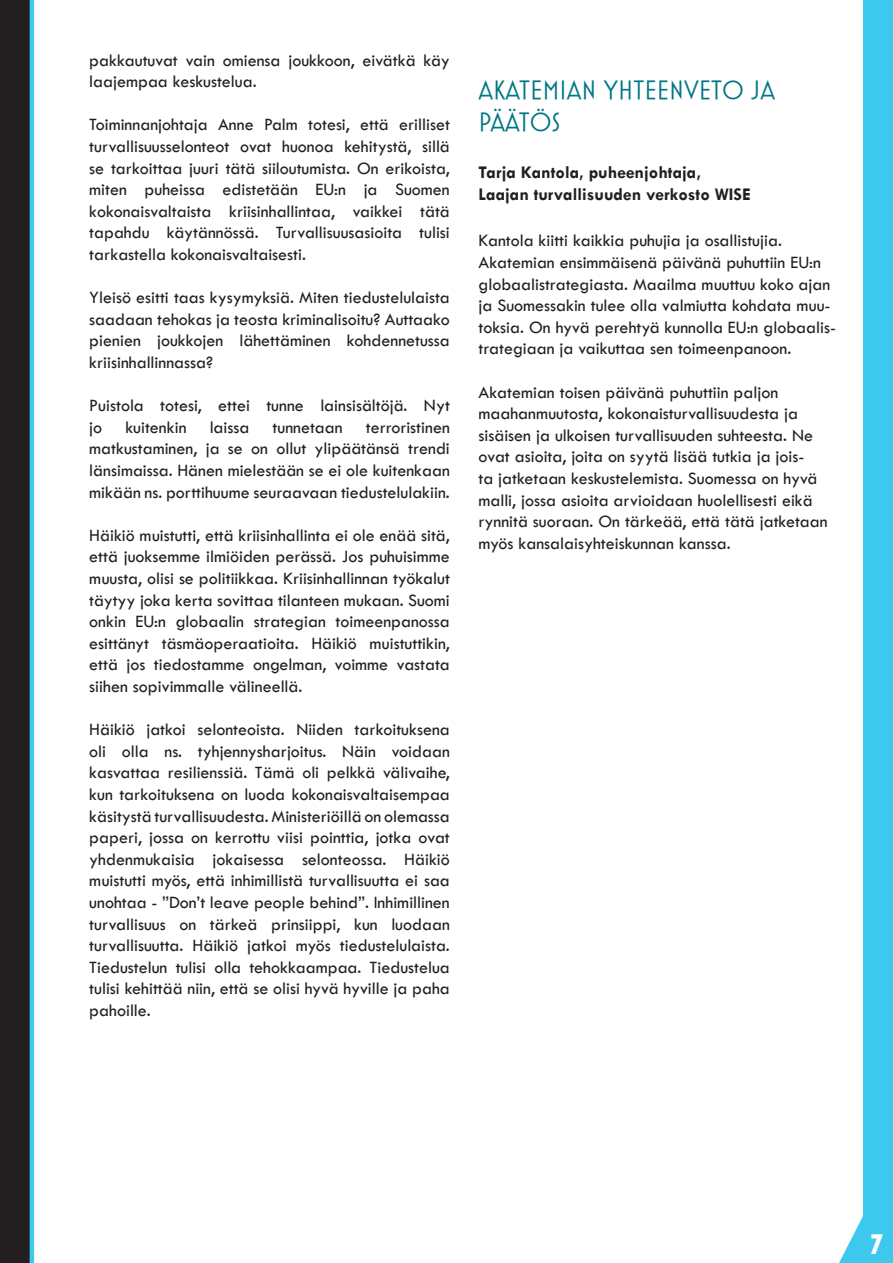
<style>
.page{position:relative;width:893px;height:1263px;background:#fff}
.page>*{position:absolute;margin:0;border:0;box-sizing:border-box;transform-origin:0 0}
.t1{font:800 condensed 30px "Tw Cen";color:#fff}
.t2{font:27px/32.4px "Mostra One";color:#007785}
.t3{font:18px/21.6px "Tw Cen";color:#231f20;text-align:justify}
.t4{font:700 18px "Tw Cen";color:#231f20}
</style>
<div class="page">
<svg style="left:839px;top:1216px;width:24px;height:47px"></svg>
<div style="left:863px;top:0;width:30px;height:1263px;background:#3cc9ed"></div>
<div style="left:0;top:0;width:32px;height:1263px;background:#231f20"></div>
<hr style="left:30px;top:0;width:4px;height:1263px;background:#3cc9ed">
<p class="t3" style="left:89px;top:49px;width:362px">pakkautuvat vain omiensa joukkoon, eivätkä käy laajempaa keskustelua.</p>
<p class="t3" style="left:89px;top:114px;width:362px">Toiminnanjohtaja Anne Palm totesi, että erilliset turvallisuusselonteot ovat huonoa kehitystä, sillä se tarkoittaa juuri tätä siiloutumista. On erikoista, miten puheissa edistetään EU:n ja Suomen kokonaisvaltaista kriisinhallintaa, vaikkei tätä tapahdu käytännössä. Turvallisuusasioita tulisi tarkastella kokonaisvaltaisesti.</p>
<p class="t3" style="left:89px;top:287px;width:362px">Yleisö esitti taas kysymyksiä. Miten tiedustelulaista saadaan tehokas ja teosta kriminalisoitu? Auttaako pienien joukkojen lähettäminen kohdennetussa kriisinhallinnassa?</p>
<p class="t3" style="left:89px;top:395px;width:362px">Puistola totesi, ettei tunne lainsisältöjä. Nyt jo</p>
<p class="t3" style="left:125px;top:416px;width:63px">kuitenkin</p>
<p class="t3" style="left:210px;top:416px;width:41px">laissa</p>
<p class="t3" style="left:273px;top:416px;width:72px">tunnetaan</p>
<p class="t3" style="left:89px;top:416px;width:362px;text-indent:277px">terroristinen matkustaminen, ja se on ollut ylipäätänsä trendi länsimaissa. Hänen mielestään se ei ole kuitenkaan mikään ns. porttihuume seuraavaan tiedustelulakiin.</p>
<p class="t3" style="left:89px;top:524px;width:362px">Häikiö muistutti, että kriisinhallinta ei ole enää sitä, että juoksemme ilmiöiden perässä. Jos puhuisimme muusta, olisi se politiikkaa. Kriisinhallinnan työkalut täytyy joka kerta sovittaa tilanteen mukaan. Suomi onkin EU:n globaalin strategian toimeenpanossa esittänyt täsmäoperaatioita. Häikiö muistuttikin, että jos tiedostamme ongelman, voimme vastata siihen sopivimmalle välineellä.</p>
<p class="t3" style="left:89px;top:719px;width:362px">Häikiö jatkoi selonteoista. Niiden tarkoituksena oli olla ns. tyhjennysharjoitus. Näin voidaan kasvattaa resilienssiä. Tämä oli pelkkä välivaihe, kun tarkoituksena on luoda kokonaisvaltaisempaa käsitystä turvallisuudesta. Ministeriöillä on olemassa paperi, jossa on kerrottu viisi pointtia, jotka ovat yhdenmukaisia jokaisessa selonteossa. Häikiö muistutti myös, että inhimillistä turvallisuutta ei saa unohtaa - ”Don’t leave people behind”. Inhimillinen turvallisuus on tärkeä prinsiippi, kun luodaan turvallisuutta. Häikiö jatkoi myös tiedustelulaista.<br>Tiedustelun tulisi olla tehokkaampaa. Tiedustelua tulisi kehittää niin, että se olisi hyvä hyville ja paha pahoille.</p>
<p class="t2" style="left:478px;top:73px;width:298px">AKATEMIAN YHTEENVETO JA<br>PÄÄTÖS</p>
<p class="t4" style="left:478px;top:162px;width:224px">Tarja Kantola, puheenjohtaja,</p>
<p class="t4" style="left:478px;top:183px;width:274px">Laajan turvallisuuden verkosto WISE</p>
<p class="t3" style="left:478px;top:230px;width:359px;text-align:left">Kantola kiitti kaikkia puhujia ja osallistujia.<br>Akatemian ensimmäisenä päivänä puhuttiin EU:n globaalistrategiasta. Maailma muuttuu koko ajan ja Suomessakin tulee olla valmiutta kohdata muu&shy;toksia. On hyvä perehtyä kunnolla EU:n globaalis&shy;trategiaan ja vaikuttaa sen toimeenpanoon.</p>
<p class="t3" style="left:478px;top:381px;width:301px">Akatemian toisen päivänä puhuttiin paljon</p>
<p class="t3" style="left:478px;top:403px;width:321px">maahanmuutosta, kokonaisturvallisuudesta ja</p>
<p class="t3" style="left:478px;top:424px;width:351px;text-align:left">sisäisen ja ulkoisen turvallisuuden suhteesta. Ne ovat asioita, joita on syytä lisää tutkia ja jois-<br>ta jatketaan keskustelemista. Suomessa on hyvä malli, jossa asioita arvioidaan huolellisesti eikä rynnitä suoraan. On tärkeää, että tätä jatketaan myös kansalaisyhteiskunnan kanssa.</p>
<h1 class="t1" style="left:869px;top:1227px;width:16px">7</h1>
</div>
